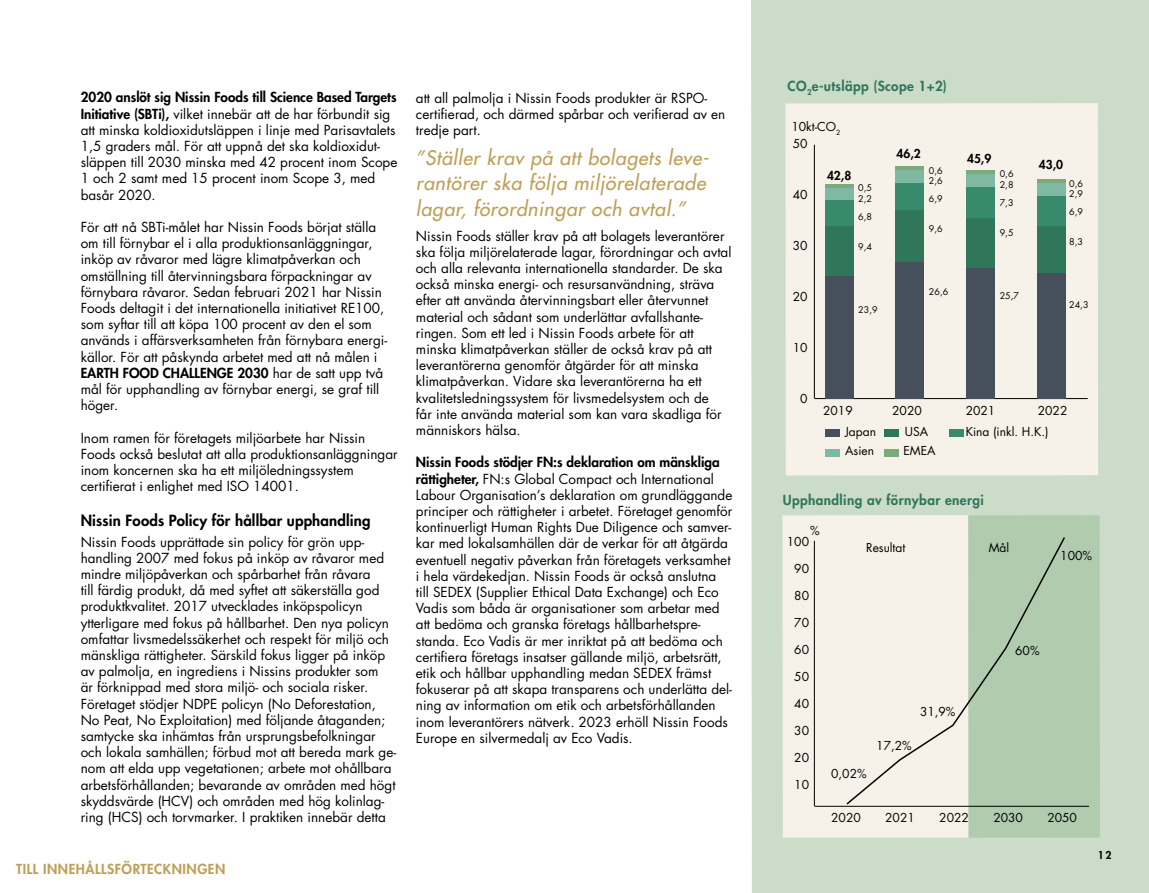
<style>
.page{position:relative;width:1149px;height:893px;background:#fff}
.page>*{position:absolute;margin:0;border:0;box-sizing:border-box;transform-origin:0 0}
.t1{font:italic 500 19.5px/25.5px "Futura Std";letter-spacing:.03em;color:#be9f56}
.t2{font:800 15px "Futura Std";letter-spacing:.01em;color:#000}
.t3{font:13.5px/16.2px "Futura Std";color:#000}
.t4{font:800 13.5px "Futura Std";letter-spacing:.03em;color:#30765b}
.t5{font:800 13.5px "Futura Std";letter-spacing:.04em;color:#be9f56}
.t6{font:12px/18.1px "Futura Std";color:#000}
.t7{font:800 12px "Futura Std";color:#000}
.t8{font:800 10.5px "Futura Std";color:#000}
.t9{font:9px/10.5px "Futura Std";color:#000}
.s1{font-weight:800}
</style>
<div class="page">
<div style="left:751px;top:0;width:397px;height:893px;background:#cbdcc9"></div>
<div style="left:785px;top:103px;width:312px;height:373px;background:#f7f2e9"></div>
<hr style="left:814px;top:398px;width:273px;height:1px;background:#000">
<hr style="left:813px;top:145px;width:1px;height:253px;background:#000">
<div style="left:782px;top:515px;width:186px;height:323px;background:#f7f2e9"></div>
<div style="left:968px;top:515px;width:131px;height:323px;background:#b1cbae"></div>
<hr style="left:814px;top:806px;width:274px;height:1px;background:#000">
<hr style="left:813px;top:541px;width:1px;height:265px;background:#000">
<svg style="left:844px;top:535px;width:222px;height:271px"></svg>
<div style="left:824px;top:276px;width:29px;height:122px;background:#46505d"></div>
<div style="left:824px;top:429px;width:15px;height:8px;background:#46505d"></div>
<div style="left:884px;top:429px;width:14px;height:8px;background:#30765b"></div>
<div style="left:948px;top:429px;width:15px;height:8px;background:#378b6c"></div>
<div style="left:824px;top:449px;width:15px;height:8px;background:#7fb9a4"></div>
<div style="left:884px;top:449px;width:14px;height:8px;background:#7bab7b"></div>
<div style="left:824px;top:226px;width:29px;height:50px;background:#30765b"></div>
<div style="left:824px;top:200px;width:29px;height:26px;background:#378b6c"></div>
<div style="left:824px;top:187px;width:29px;height:13px;background:#7fb9a4"></div>
<hr style="left:824px;top:184px;width:29px;height:3px;background:#7bab7b">
<div style="left:895px;top:261px;width:28px;height:137px;background:#46505d"></div>
<div style="left:895px;top:210px;width:28px;height:51px;background:#30765b"></div>
<div style="left:895px;top:183px;width:28px;height:27px;background:#378b6c"></div>
<div style="left:895px;top:169px;width:28px;height:14px;background:#7fb9a4"></div>
<hr style="left:895px;top:166px;width:28px;height:3px;background:#7bab7b">
<div style="left:965px;top:268px;width:29px;height:130px;background:#46505d"></div>
<div style="left:965px;top:217px;width:29px;height:51px;background:#30765b"></div>
<div style="left:965px;top:187px;width:29px;height:30px;background:#378b6c"></div>
<div style="left:965px;top:173px;width:29px;height:14px;background:#7fb9a4"></div>
<hr style="left:965px;top:170px;width:29px;height:3px;background:#7bab7b">
<div style="left:1036px;top:272px;width:29px;height:126px;background:#46505d"></div>
<div style="left:1036px;top:226px;width:29px;height:46px;background:#30765b"></div>
<div style="left:1036px;top:196px;width:29px;height:30px;background:#378b6c"></div>
<div style="left:1036px;top:183px;width:29px;height:13px;background:#7fb9a4"></div>
<hr style="left:1036px;top:179px;width:29px;height:4px;background:#7bab7b">
<p class="t3" style="left:81px;top:89px;width:318px"><span class="s1">2020 anslöt sig Nissin Foods till Science Based Targets Initiative (SBTi),</span> vilket innebär att de har förbundit sig att minska koldioxidutsläppen i linje med Parisavtalets 1,5 graders mål. För att uppnå det ska koldioxidut&shy;släppen till 2030 minska med 42 procent inom Scope 1 och 2 samt med 15 procent inom Scope 3, med basår 2020.</p>
<p class="t3" style="left:81px;top:219px;width:308px">För att nå SBTi-målet har Nissin Foods börjat ställa om till förnybar el i alla produktionsanläggningar, inköp av råvaror med lägre klimatpåverkan och omställning till återvinningsbara förpackningar av förnybara råvaror. Sedan februari 2021 har Nissin Foods deltagit i det internationella initiativet RE100, som syftar till att köpa 100 procent av den el som används i affärsverksamheten från förnybara energi&shy;källor. För att påskynda arbetet med att nå målen i <span class="s1">EARTH FOOD CHALLENGE 2030</span> har de satt upp två mål för upphandling av förnybar energi, se graf till höger.</p>
<p class="t3" style="left:81px;top:430px;width:318px">Inom ramen för företagets miljöarbete har Nissin Foods också beslutat att alla produktionsanläggningar inom koncernen ska ha ett miljöledningssystem certifierat i enlighet med ISO 14001.</p>
<p class="t2" style="left:81px;top:511px;width:291px">Nissin Foods Policy för hållbar upphandling</p>
<p class="t3" style="left:81px;top:534px;width:317px">Nissin Foods upprättade sin policy för grön upp&shy;handling 2007 med fokus på inköp av råvaror med mindre miljöpåverkan och spårbarhet från råvara<br>till färdig produkt, då med syftet att säkerställa god produktkvalitet. 2017 utvecklades inköpspolicyn ytterligare med fokus på hållbarhet. Den nya policyn omfattar livsmedelssäkerhet och respekt för miljö och mänskliga rättigheter. Särskild fokus ligger på inköp av palmolja, en ingrediens i Nissins produkter som<br>är förknippad med stora miljö- och sociala risker.<br>Företaget stödjer NDPE policyn (No Deforestation, No Peat, No Exploitation) med följande åtaganden; samtycke ska inhämtas från ursprungsbefolkningar och lokala samhällen; förbud mot att bereda mark ge&shy;nom att elda upp vegetationen; arbete mot ohållbara arbetsförhållanden; bevarande av områden med högt skyddsvärde (HCV) och områden med hög kolinlag&shy;ring (HCS) och torvmarker. I praktiken innebär detta</p>
<p class="t5" style="left:16px;top:860px;width:210px">TILL INNEHÅLLSFÖRTECKNINGEN</p>
<p class="t3" style="left:416px;top:90px;width:311px">att all palmolja i Nissin Foods produkter är RSPO&shy;certifierad, och därmed spårbar och verifierad av en tredje part.</p>
<h1 class="t1" style="left:416px;top:145px;width:294px">”Ställer krav på att bolagets leve&shy;rantörer ska följa miljörelaterade lagar, förordningar och avtal.”</h1>
<p class="t3" style="left:416px;top:228px;width:317px">Nissin Foods ställer krav på att bolagets leverantörer ska följa miljörelaterade lagar, förordningar och avtal och alla relevanta internationella standarder. De ska också minska energi- och resursanvändning, sträva efter att använda återvinningsbart eller återvunnet material och sådant som underlättar avfallshante&shy;ringen. Som ett led i Nissin Foods arbete för att minska klimatpåverkan ställer de också krav på att leverantörerna genomför åtgärder för att minska klimatpåverkan. Vidare ska leverantörerna ha ett kvalitetsledningssystem för livsmedelsystem och de<br>får inte använda material som kan vara skadliga för människors hälsa.</p>
<p class="t3" style="left:416px;top:454px;width:318px"><span class="s1">Nissin Foods stödjer FN:s deklaration om mänskliga rättigheter,</span> FN:s Global Compact och International Labour Organisation’s deklaration om grundläggande principer och rättigheter i arbetet. Företaget genomför kontinuerligt Human Rights Due Diligence och samver&shy;kar med lokalsamhällen där de verkar för att åtgärda eventuell negativ påverkan från företagets verksamhet i hela värdekedjan. Nissin Foods är också anslutna till SEDEX (Supplier Ethical Data Exchange) och Eco Vadis som båda är organisationer som arbetar med att bedöma och granska företags hållbarhetspre&shy;standa. Eco Vadis är mer inriktat på att bedöma och certifiera företags insatser gällande miljö, arbetsrätt, etik och hållbar upphandling medan SEDEX främst fokuserar på att skapa transparens och underlätta del&shy;ning av information om etik och arbetsförhållanden inom leverantörers nätverk. 2023 erhöll Nissin Foods Europe en silvermedalj av Eco Vadis.</p>
<p class="t4" style="left:787px;top:77px;width:161px">CO<sub>2</sub>e-utsläpp (Scope 1+2)</p>
<p class="t6" style="left:791px;top:117px;width:51px">10kt-CO<sub>2</sub></p>
<p class="t7" style="left:826px;top:168px;width:26px">42,8</p>
<p class="t6" style="left:792px;top:135px;width:16px">50</p>
<p class="t6" style="left:792px;top:186px;width:16px">40</p>
<p class="t6" style="left:792px;top:237px;width:16px">30</p>
<p class="t9" style="left:858px;top:183px;width:15px">0,5<br>2,2</p>
<p class="t9" style="left:858px;top:211px;width:15px">6,8</p>
<p class="t9" style="left:858px;top:241px;width:15px">9,4</p>
<p class="t7" style="left:896px;top:146px;width:26px">46,2</p>
<p class="t7" style="left:966px;top:151px;width:26px">45,9</p>
<p class="t9" style="left:928px;top:165px;width:15px">0,6<br>2,6</p>
<p class="t9" style="left:928px;top:194px;width:15px">6,9</p>
<p class="t9" style="left:928px;top:224px;width:15px">9,6</p>
<p class="t9" style="left:999px;top:169px;width:15px">0,6<br>2,8</p>
<p class="t9" style="left:999px;top:197px;width:15px">7,3</p>
<p class="t9" style="left:999px;top:227px;width:15px">9,5</p>
<p class="t6" style="left:792px;top:288px;width:16px">20</p>
<p class="t6" style="left:792px;top:339px;width:16px">10</p>
<p class="t9" style="left:858px;top:304px;width:21px">23,9</p>
<p class="t9" style="left:928px;top:287px;width:21px">26,6</p>
<p class="t9" style="left:999px;top:290px;width:21px">25,7</p>
<p class="t6" style="left:799px;top:390px;width:9px">0</p>
<p class="t7" style="left:1038px;top:157px;width:26px">43,0</p>
<p class="t9" style="left:1068px;top:178px;width:15px">0,6<br>2,9</p>
<p class="t9" style="left:1068px;top:207px;width:15px">6,9</p>
<p class="t9" style="left:1068px;top:237px;width:15px">8,3</p>
<p class="t9" style="left:1068px;top:300px;width:21px">24,3</p>
<p class="t6" style="left:822px;top:402px;width:31px">2019</p>
<p class="t6" style="left:891px;top:402px;width:31px">2020</p>
<p class="t6" style="left:965px;top:402px;width:31px">2021</p>
<p class="t6" style="left:1037px;top:402px;width:31px">2022</p>
<p class="t6" style="left:844px;top:423px;width:32px">Japan<br>Asien</p>
<p class="t6" style="left:904px;top:423px;width:25px">USA</p>
<p class="t6" style="left:965px;top:423px;width:84px">Kina (inkl. H.K.)</p>
<p class="t6" style="left:903px;top:441px;width:33px">EMEA</p>
<p class="t4" style="left:782px;top:492px;width:203px">Upphandling av förnybar energi</p>
<p class="t6" style="left:809px;top:522px;width:11px">%</p>
<p class="t6" style="left:786px;top:533px;width:24px">100</p>
<p class="t6" style="left:794px;top:560px;width:16px">90</p>
<p class="t6" style="left:794px;top:587px;width:16px">80</p>
<p class="t6" style="left:794px;top:614px;width:16px">70</p>
<p class="t6" style="left:794px;top:641px;width:16px">60</p>
<p class="t6" style="left:794px;top:668px;width:16px">50</p>
<p class="t6" style="left:794px;top:695px;width:16px">40</p>
<p class="t6" style="left:794px;top:722px;width:16px">30</p>
<p class="t6" style="left:794px;top:749px;width:16px">20</p>
<p class="t6" style="left:794px;top:776px;width:16px">10</p>
<p class="t6" style="left:865px;top:539px;width:41px">Resultat</p>
<p class="t6" style="left:988px;top:539px;width:22px">Mål</p>
<p class="t6" style="left:831px;top:765px;width:37px">0,02%</p>
<p class="t6" style="left:876px;top:737px;width:37px">17,2%</p>
<p class="t6" style="left:919px;top:702px;width:37px">31,9%</p>
<p class="t6" style="left:1014px;top:642px;width:26px">60%</p>
<p class="t6" style="left:1059px;top:546px;width:33px">100%</p>
<p class="t6" style="left:831px;top:809px;width:31px">2020</p>
<p class="t6" style="left:885px;top:809px;width:31px">2021</p>
<p class="t6" style="left:939px;top:809px;width:31px">2022</p>
<p class="t6" style="left:993px;top:809px;width:31px">2030</p>
<p class="t6" style="left:1047px;top:809px;width:31px">2050</p>
<p class="t8" style="left:1097px;top:849px;width:15px">12</p>
</div>
